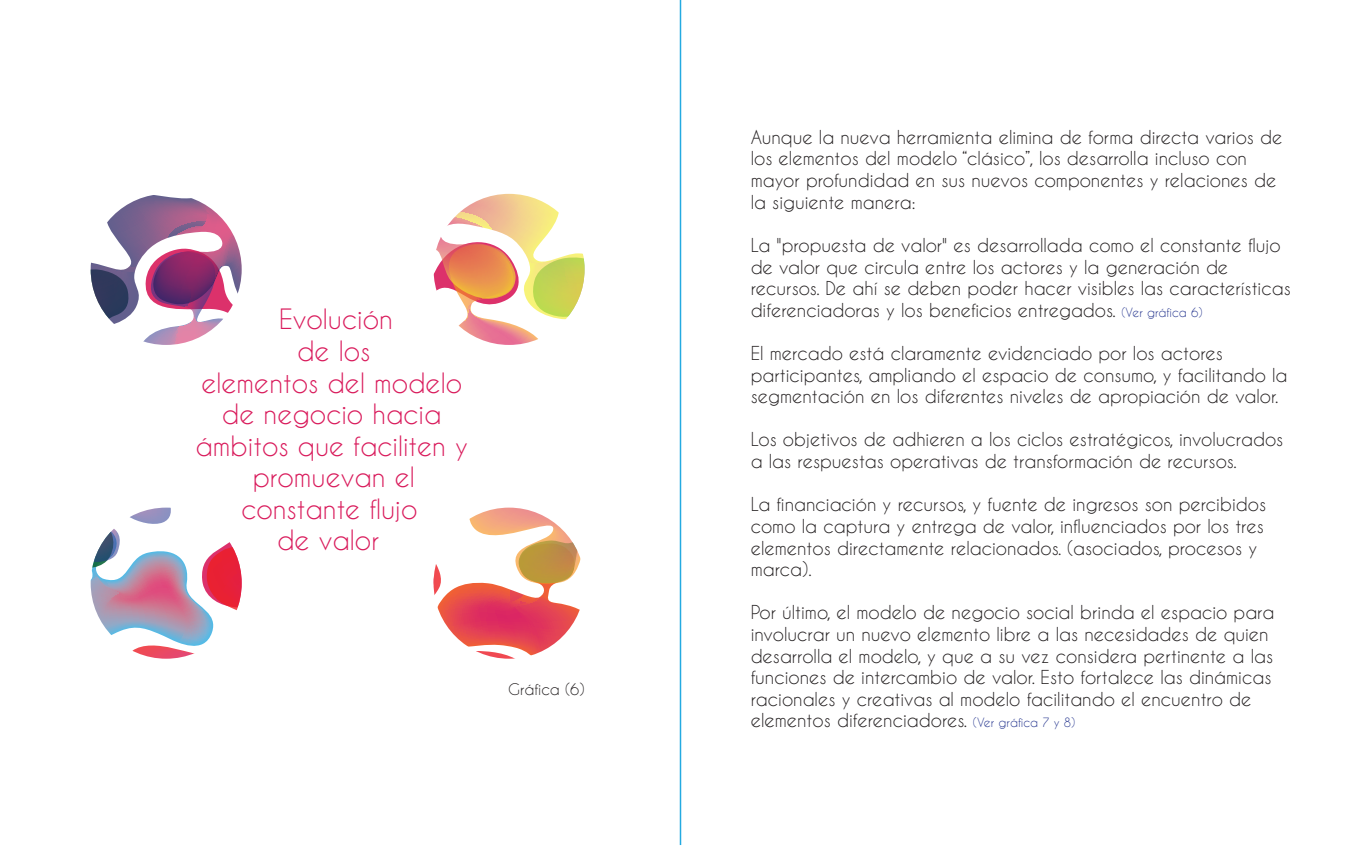
<style>
.page{position:relative;width:1361px;height:851px;background:#fff}
.page>*{position:absolute;margin:0;border:0;box-sizing:border-box;transform-origin:0 0}
.t1{font:26.25px/31.5px "Caviar Dreams";color:#d91a5b;text-align:center}
.t2{font:18px/21.6px "Caviar Dreams";color:#231f20}
.t3{font:15px "Caviar Dreams";color:#231f20}
.s1{font-size:12px;color:#283890}
</style>
<div class="page">
<hr style="left:680px;top:0;width:1px;height:844px;background:#24aae1">
<svg style="left:91px;top:195px;width:151px;height:150px"></svg>
<svg style="left:91px;top:507px;width:151px;height:151px"></svg>
<svg style="left:433px;top:507px;width:148px;height:151px"></svg>
<svg style="left:433px;top:194px;width:151px;height:151px"></svg>
<h1 class="t1" style="left:195px;top:303px;width:274px">Evolución<br>de los<br>elementos del modelo de negocio hacia ámbitos que faciliten y promuevan el constante flujo<br>de valor</h1>
<p class="t3" style="left:508px;top:680px;width:78px">Gráfica (6)</p>
<p class="t2" style="left:750px;top:126px;width:533px">Aunque la nueva herramienta elimina de forma directa varios de los elementos del modelo “clásico”, los desarrolla incluso con mayor profundidad en sus nuevos componentes y relaciones de la siguiente manera:</p>
<p class="t2" style="left:750px;top:234px;width:541px">La "propuesta de valor" es desarrollada como el constante flujo de valor que circula entre los actores y la generación de recursos. De ahí se deben poder hacer visibles las características diferenciadoras y los beneficios entregados. <span class="s1">(Ver gráfica 6)</span></p>
<p class="t2" style="left:750px;top:342px;width:538px">El mercado está claramente evidenciado por los actores participantes, ampliando el espacio de consumo, y facilitando la segmentación en los diferentes niveles de apropiación de valor.</p>
<p class="t2" style="left:750px;top:428px;width:534px">Los objetivos de adhieren a los ciclos estratégicos, involucrados a las respuestas operativas de transformación de recursos.</p>
<p class="t2" style="left:750px;top:493px;width:517px">La financiación y recursos, y fuente de ingresos son percibidos como la captura y entrega de valor, influenciados por los tres elementos directamente relacionados. (asociados, procesos y marca).</p>
<p class="t2" style="left:750px;top:601px;width:525px">Por último, el modelo de negocio social brinda el espacio para involucrar un nuevo elemento libre a las necesidades de quien desarrolla el modelo, y que a su vez considera pertinente a las funciones de intercambio de valor. Esto fortalece las dinámicas racionales y creativas al modelo facilitando el encuentro de elementos diferenciadores. <span class="s1">(Ver gráfica 7 y 8)</span></p>
</div>
